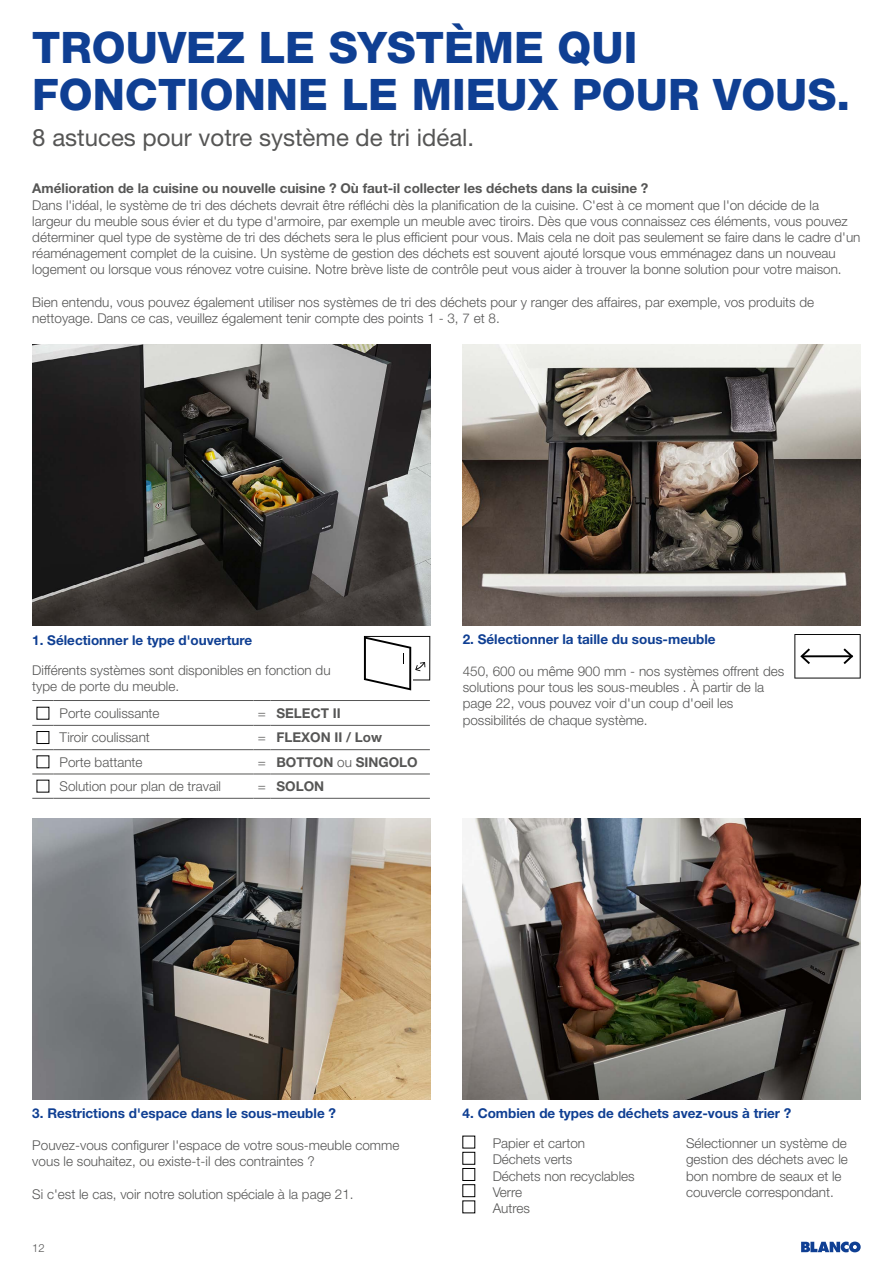
<style>
.page{position:relative;width:893px;height:1263px;background:#fff}
.page>*{position:absolute;margin:0;border:0;box-sizing:border-box;transform-origin:0 0}
.t1{font:800 43.5px/46.5px "Helvetica Neue LT Pro";color:#0f3f93}
.t2{font:24px "Helvetica Neue LT Pro";color:#565655}
.t3{font:300 13.5px/16.2px "Helvetica Neue LT Pro";color:#565655}
.t4{font:700 13.5px "Helvetica Neue LT Pro";color:#0f3f93}
.t5{font:700 13.5px "Helvetica Neue LT Pro";color:#565655}
.t6{font:300 11.25px "Helvetica Neue LT Pro";color:#565655}
.s1{font-weight:300}
</style>
<div class="page">
<img style="left:463px;top:818px;width:398px;height:281px">
<img style="left:32px;top:818px;width:398px;height:281px">
<svg style="left:794px;top:634px;width:67px;height:44px"></svg>
<img style="left:463px;top:344px;width:398px;height:281px">
<svg style="left:364px;top:636px;width:66px;height:54px"></svg>
<img style="left:32px;top:344px;width:398px;height:281px">
<svg style="left:32px;top:700px;width:22px;height:1px"></svg>
<hr style="left:54px;top:700px;width:199px;height:1px;background:#565655">
<svg style="left:253px;top:700px;width:17px;height:1px"></svg>
<hr style="left:270px;top:700px;width:160px;height:1px;background:#565655">
<svg style="left:32px;top:725px;width:22px;height:1px"></svg>
<hr style="left:54px;top:725px;width:199px;height:1px;background:#565655">
<svg style="left:253px;top:725px;width:17px;height:1px"></svg>
<hr style="left:270px;top:725px;width:160px;height:1px;background:#565655">
<svg style="left:32px;top:749px;width:22px;height:1px"></svg>
<hr style="left:54px;top:749px;width:199px;height:1px;background:#565655">
<svg style="left:253px;top:749px;width:17px;height:1px"></svg>
<hr style="left:270px;top:749px;width:160px;height:1px;background:#565655">
<svg style="left:32px;top:774px;width:22px;height:1px"></svg>
<hr style="left:54px;top:774px;width:199px;height:1px;background:#565655">
<svg style="left:253px;top:774px;width:17px;height:1px"></svg>
<hr style="left:270px;top:774px;width:160px;height:1px;background:#565655">
<svg style="left:32px;top:798px;width:22px;height:1px"></svg>
<hr style="left:54px;top:798px;width:199px;height:1px;background:#565655">
<svg style="left:253px;top:798px;width:17px;height:1px"></svg>
<hr style="left:270px;top:798px;width:160px;height:1px;background:#565655">
<div style="left:37px;top:731px;width:12px;height:13px;border:1px solid #000"></div>
<div style="left:463px;top:1152px;width:12px;height:12px;border:1px solid #000"></div>
<div style="left:463px;top:1184px;width:12px;height:13px;border:1px solid #000"></div>
<svg style="left:801px;top:1241px;width:60px;height:11px"></svg>
<h1 class="t1" style="left:32px;top:25px;width:819px">TROUVEZ LE SYSTÈME QUI<br>FONCTIONNE LE MIEUX POUR VOUS.</h1>
<h2 class="t2" style="left:32px;top:123px;width:443px">8 astuces pour votre système de tri idéal.</h2>
<p class="t5" style="left:32px;top:180px;width:618px">Amélioration de la cuisine ou nouvelle cuisine ? Où faut-il collecter les déchets dans la cuisine ?</p>
<p class="t3" style="left:32px;top:196px;width:830px">Dans l'idéal, le système de tri des déchets devrait être réfléchi dès la planification de la cuisine. C'est à ce moment que l'on décide de la largeur du meuble sous évier et du type d'armoire, par exemple un meuble avec tiroirs. Dès que vous connaissez ces éléments, vous pouvez déterminer quel type de système de tri des déchets sera le plus efficient pour vous. Mais cela ne doit pas seulement se faire dans le cadre d'un réaménagement complet de la cuisine. Un système de gestion des déchets est souvent ajouté lorsque vous emménagez dans un nouveau logement ou lorsque vous rénovez votre cuisine. Notre brève liste de contrôle peut vous aider à trouver la bonne solution pour votre maison.</p>
<p class="t3" style="left:32px;top:294px;width:783px">Bien entendu, vous pouvez également utiliser nos systèmes de tri des déchets pour y ranger des affaires, par exemple, vos produits de nettoyage. Dans ce cas, veuillez également tenir compte des points 1 - 3, 7 et 8.</p>
<p class="t4" style="left:32px;top:631px;width:222px">1. Sélectionner le type d'ouverture</p>
<p class="t3" style="left:32px;top:662px;width:300px">Différents systèmes sont disponibles en fonction du type de porte du meuble.</p>
<p class="t3" style="left:60px;top:704px;width:102px">Porte coulissante</p>
<p class="t5" style="left:258px;top:704px;width:84px"><span class="s1">=</span> SELECT II</p>
<p class="t3" style="left:60px;top:729px;width:92px">Tiroir coulissant</p>
<p class="t5" style="left:258px;top:729px;width:126px"><span class="s1">=</span> FLEXON II / Low</p>
<p class="t3" style="left:60px;top:753px;width:85px">Porte battante</p>
<p class="t5" style="left:258px;top:753px;width:161px"><span class="s1">=</span> BOTTON <span class="s1">ou</span> SINGOLO</p>
<p class="t3" style="left:60px;top:778px;width:163px">Solution pour plan de travail</p>
<p class="t5" style="left:258px;top:778px;width:68px"><span class="s1">=</span> SOLON</p>
<p class="t4" style="left:463px;top:630px;width:254px">2. Sélectionner la taille du sous-meuble</p>
<p class="t3" style="left:463px;top:663px;width:323px">450, 600 ou même 900 mm - nos systèmes offrent des solutions pour tous les sous-meubles . À partir de la page 22, vous pouvez voir d'un coup d'oeil les possibilités de chaque système.</p>
<p class="t4" style="left:32px;top:1104px;width:305px">3. Restrictions d'espace dans le sous-meuble ?</p>
<p class="t3" style="left:32px;top:1137px;width:369px">Pouvez-vous configurer l'espace de votre sous-meuble comme vous le souhaitez, ou existe-t-il des contraintes ?</p>
<p class="t3" style="left:32px;top:1185px;width:323px">Si c'est le cas, voir notre solution spéciale à la page 21.</p>
<p class="t6" style="left:32px;top:1241px;width:14px">12</p>
<p class="t4" style="left:463px;top:1104px;width:330px">4. Combien de types de déchets avez-vous à trier ?</p>
<p class="t3" style="left:493px;top:1135px;width:144px">Papier et carton<br>Déchets verts<br>Déchets non recyclables<br>Verre<br>Autres</p>
<p class="t3" style="left:686px;top:1135px;width:163px">Sélectionner un système de gestion des déchets avec le bon nombre de seaux et le couvercle correspondant.</p>
</div>
